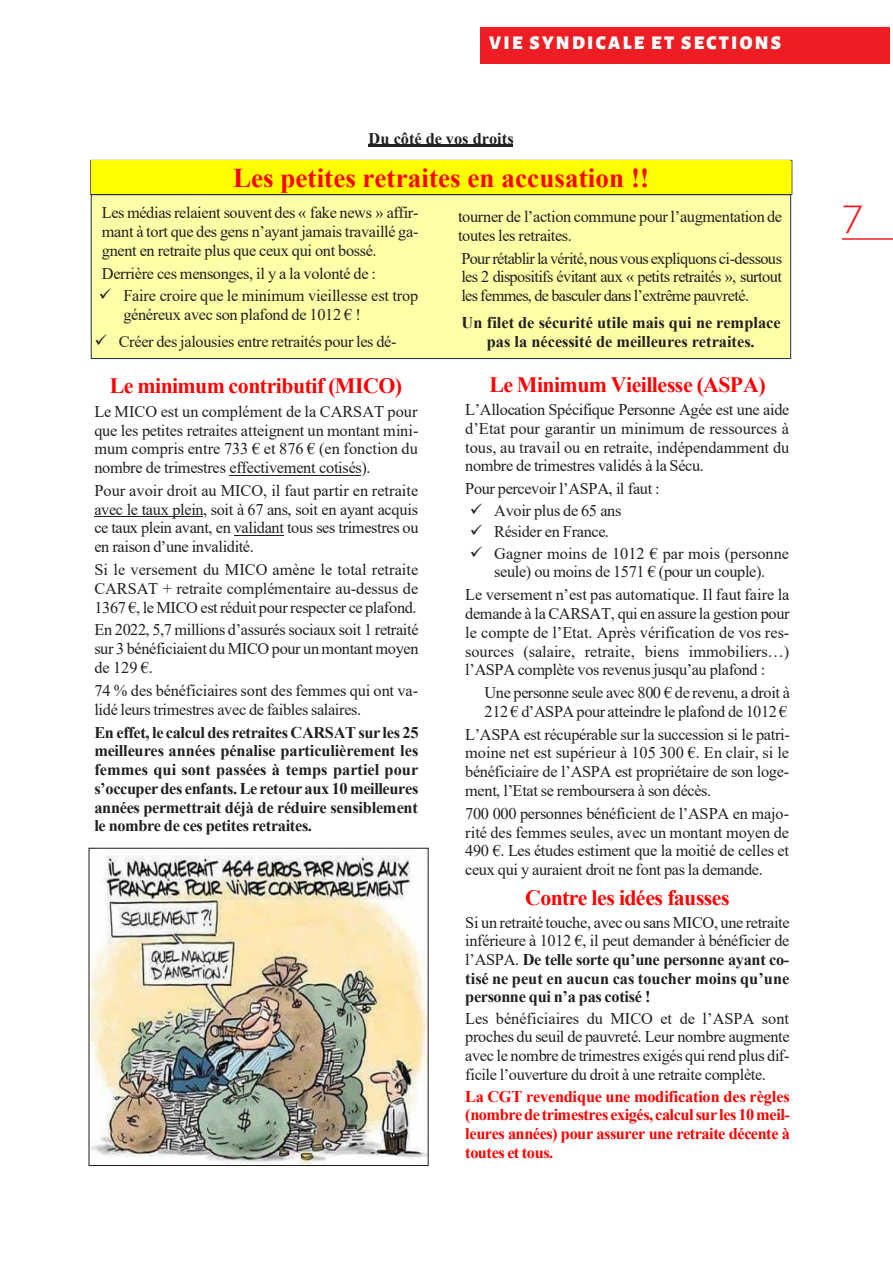
<style>
.page{position:relative;width:893px;height:1263px;background:#fff}
.page>*{position:absolute;margin:0;border:0;box-sizing:border-box;transform-origin:0 0}
.t1{font:300 39px "Raleway";color:#ee1d23}
.t2{font:700 27.15px "Times New Roman";color:#f00}
.t3{font:700 21.9px "Times New Roman";letter-spacing:-.025em;color:#f00}
.t4{font:900 19.5px "Alegreya Sans";letter-spacing:.12em;color:#fff}
.t5{font:16.35px/18.8px "Times New Roman";letter-spacing:-.02em;color:#231f20;text-align:justify}
.t6{font:700 16.35px/18.8px "Times New Roman";letter-spacing:-.005em;color:#231f20;text-align:justify}
.t7{font:700 16.35px/18.8px "Times New Roman";letter-spacing:-.025em;color:#f00;text-align:justify}
.s1{font-weight:700}
</style>
<div class="page">
<hr style="left:842px;top:238px;width:51px;height:2px;background:#ee1d23">
<div style="left:480px;top:27px;width:410px;height:37px;background:#ee1d23"></div>
<hr style="left:369px;top:145px;width:144px;height:2px;background:#231f20">
<div style="left:91px;top:195px;width:700px;height:164px;background:#ffffa7"></div>
<div style="left:91px;top:194px;width:700px;height:165px;border:1px solid #1c334e"></div>
<svg style="left:90px;top:160px;width:702px;height:35px"></svg>
<div style="left:91px;top:161px;width:699px;height:33px;background:#ff0"></div>
<hr style="left:230px;top:475px;width:131px;height:1px;background:#231f20">
<hr style="left:94px;top:516px;width:109px;height:1px;background:#231f20">
<hr style="left:234px;top:535px;width:50px;height:1px;background:#231f20">
<img style="left:90px;top:855px;width:337px;height:309px">
<div style="left:88px;top:848px;width:341px;height:318px;border:1px solid #231f20"></div>
<p class="t4" style="left:489px;top:27px;width:294px">VIE SYNDICALE ET SECTIONS</p>
<p class="t6" style="left:369px;top:129px;width:147px">Du côté de vos droits</p>
<p class="t2" style="left:233px;top:159px;width:418px">Les petites retraites en accusation !!</p>
<p class="t5" style="left:102px;top:203px;width:318px">Les médias relaient souvent des « fake news » affir&shy;mant à tort que des gens n’ayant jamais travaillé ga&shy;gnent en retraite plus que ceux qui ont bossé.</p>
<p class="t5" style="left:102px;top:263px;width:276px">Derrière ces mensonges, il y a la volonté de :</p>
<p class="t5" style="left:123px;top:286px;width:296px;text-indent:-24px">✓ Faire croire que le minimum vieillesse est trop généreux avec son plafond de 1012 € !</p>
<p class="t5" style="left:94px;top:332px;width:304px">✓ Créer des jalousies entre retraités pour les dé-</p>
<p class="t3" style="left:110px;top:370px;width:294px">Le minimum contributif (MICO)</p>
<p class="t5" style="left:94px;top:402px;width:326px">Le MICO est un complément de la CARSAT pour que les petites retraites atteignent un montant mini&shy;mum compris entre 733 € et 876 € (en fonction du nombre de trimestres effectivement cotisés).</p>
<p class="t5" style="left:94px;top:481px;width:326px">Pour avoir droit au MICO, il faut partir en retraite avec le taux plein, soit à 67 ans, soit en ayant acquis ce taux plein avant, en validant tous ses trimestres ou en raison d’une invalidité.</p>
<p class="t5" style="left:94px;top:560px;width:325px">Si le versement du MICO amène le total retraite CARSAT + retraite complémentaire au-dessus de 1367 €, le MICO est réduit pour respecter ce plafond.</p>
<p class="t5" style="left:94px;top:620px;width:326px">En 2022, 5,7 millions d’assurés sociaux soit 1 retraité sur 3 bénéficiaient du MICO pour un montant moyen de 129 €.</p>
<p class="t5" style="left:94px;top:680px;width:325px">74 % des bénéficiaires sont des femmes qui ont va&shy;lidé leurs trimestres avec de faibles salaires.</p>
<p class="t6" style="left:94px;top:722px;width:326px">En effet, le calcul des retraites CARSAT sur les 25 meilleures années pénalise particulièrement les femmes qui sont passées à temps partiel pour s’occuperdes enfants. Le retour aux 10 meilleures années permettrait déjà de réduire sensiblement le nombre de ces petites retraites.</p>
<p class="t5" style="left:458px;top:207px;width:325px">tourner de l’action commune pour l’augmentation de toutes les retraites.</p>
<p class="t5" style="left:461px;top:248px;width:322px">Pour rétablir lavérité,nousvous expliquons ci-dessous les 2 dispositifs évitant aux « petits retraités », surtout les femmes, de basculer dans l’extrême pauvreté.</p>
<p class="t6" style="left:462px;top:313px;width:320px;text-align:center">Un filet de sécurité utile mais qui ne remplace pas la nécessité de meilleures retraites.</p>
<p class="t3" style="left:489px;top:369px;width:278px">Le Minimum Vieillesse (ASPA)</p>
<p class="t5" style="left:465px;top:400px;width:326px">L’Allocation Spécifique Personne Agée est une aide d’Etat pour garantir un minimum de ressources à tous, au travail ou en retraite, indépendamment du nombre de trimestres validés à la Sécu.</p>
<p class="t5" style="left:465px;top:479px;width:196px">Pour percevoir l’ASPA, il faut :</p>
<p class="t5" style="left:470px;top:500px;width:153px">✓ Avoir plus de 65 ans</p>
<p class="t5" style="left:470px;top:522px;width:141px">✓ Résider en France.</p>
<p class="t5" style="left:470px;top:543px;width:321px;text-align:center">✓ Gagner moins de 1012 € par mois (personne seule) ou moins de 1571 € (pour un couple).</p>
<p class="t5" style="left:465px;top:585px;width:326px">Le versement n’est pas automatique. Il faut faire la demande à la CARSAT, qui en assure la gestion pour le compte de l’Etat. Après vérification de vos res&shy;sources (salaire, retraite, biens immobiliers…) l’ASPA complète vos revenus jusqu’au plafond :</p>
<p class="t5" style="left:484px;top:683px;width:307px">Une personne seule avec 800 € de revenu, a droit à<br>212 € d’ASPA pour atteindre le plafond de 1012 €</p>
<p class="t5" style="left:465px;top:724px;width:326px">L’ASPA est récupérable sur la succession si le patri&shy;moine net est supérieur à 105 300 €. En clair, si le bénéficiaire de l’ASPA est propriétaire de son loge&shy;ment, l’Etat se remboursera à son décès.</p>
<p class="t5" style="left:465px;top:804px;width:326px">700 000 personnes bénéficient de l’ASPA en majo&shy;rité des femmes seules, avec un montant moyen de 490 €. Les études estiment que la moitié de celles et ceux qui y auraient droit ne font pas la demande.</p>
<p class="t3" style="left:525px;top:882px;width:206px">Contre les idées fausses</p>
<p class="t5" style="left:465px;top:912px;width:326px">Si un retraité touche, avec ou sans MICO, une retraite inférieure à 1012 €, il peut demander à bénéficier de l’ASPA. <span class="s1">De telle sorte qu’une personne ayant co&shy;tisé ne peut en aucun cas toucher moins qu’une personne qui n’a pas cotisé !</span></p>
<p class="t5" style="left:465px;top:1008px;width:326px">Les bénéficiaires du MICO et de l’ASPA sont proches du seuil de pauvreté. Leur nombre augmente avec le nombre de trimestres exigés qui rend plus dif&shy;ficile l’ouverture du droit à une retraite complète.</p>
<p class="t7" style="left:465px;top:1086px;width:326px">La CGT revendique une modification des règles (nombrede trimestres exigés, calculsur les10meil&shy;leures années) pour assurer une retraite décente à toutes et tous.</p>
<h1 class="t1" style="left:842px;top:191px;width:23px">7</h1>
</div>
